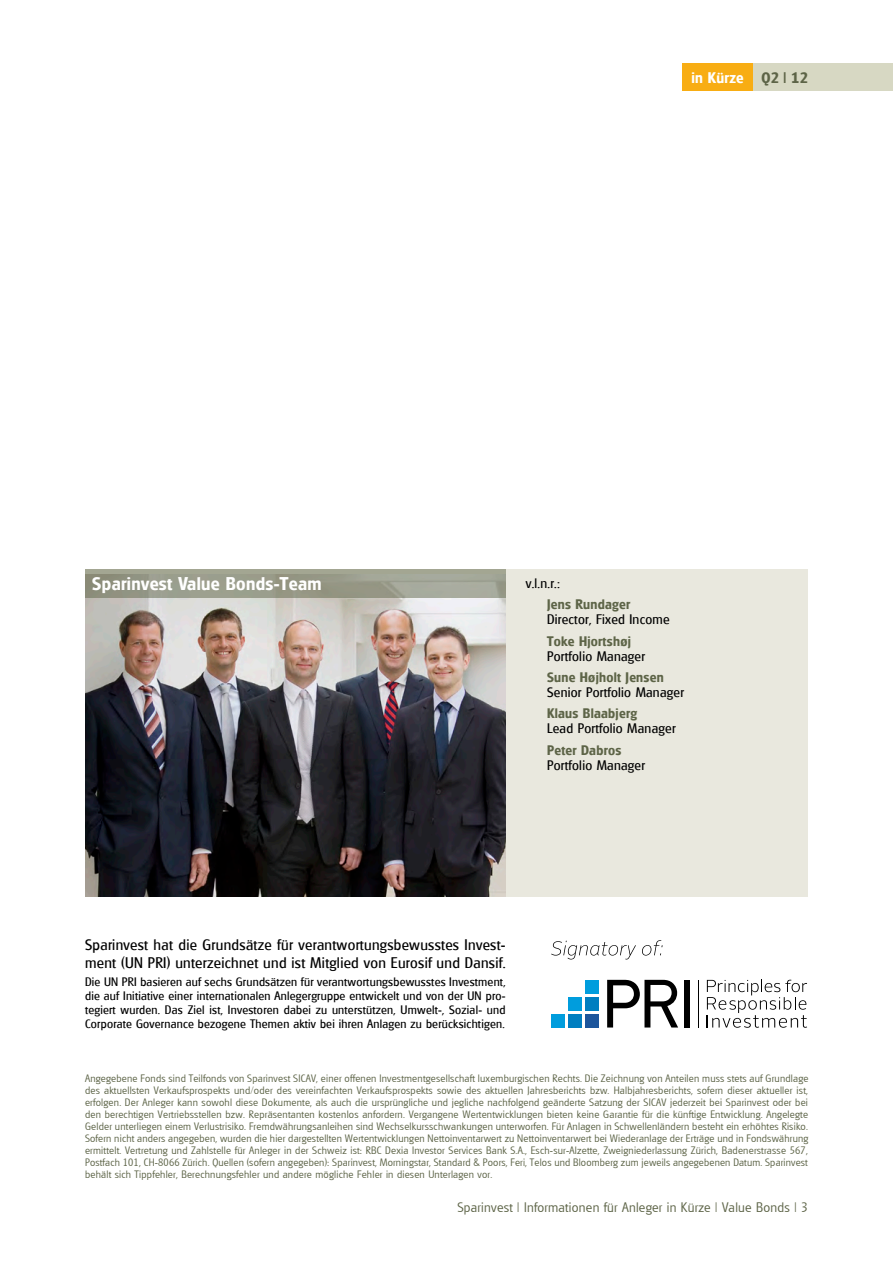
<style>
.page{position:relative;width:893px;height:1263px;background:#fff}
.page>*{position:absolute;margin:0;border:0;box-sizing:border-box;transform-origin:0 0}
.t1{font:600 18px "Glasgow";letter-spacing:.02em;color:#fff}
.t2{font:15px/18px "Glasgow";letter-spacing:.02em;color:#000}
.Typetitel_3_GER{font:600 15px "Glasgow";letter-spacing:.02em;color:#fff}
.Typetitel_3_GER-2{font:600 15px "Glasgow";color:#5d6447}
.Heading_2_DAN{font:13.5px/15px "Glasgow";letter-spacing:.02em;color:#000}
.Bottom_line_right_GE{font:300 13.5px "Glasgow";letter-spacing:.02em;color:#5d6447}
.t3{font:12px/13.8px "Glasgow";letter-spacing:.02em;color:#000;text-align:justify}
.Disclaimer_GER{font:300 10.5px/12px "Glasgow";letter-spacing:.02em;color:#5d6447;text-align:justify}
.s1{font-weight:600;color:#5d6447}
</style>
<div class="page">
<div style="left:753px;top:64px;width:63px;height:27px;background:#d7d8c3"></div>
<div style="left:683px;top:64px;width:70px;height:27px;background:#f8ad13"></div>
<div style="left:85px;top:569px;width:722px;height:328px;background:#e9e8de"></div>
<img style="left:85px;top:598px;width:421px;height:299px">
<svg style="left:85px;top:569px;width:421px;height:29px;background:#9c9e8d"></svg>
<div style="left:808px;top:64px;width:85px;height:27px;background:#d7d8c3"></div>
<div style="left:586px;top:980px;width:13px;height:13px;background:#009ddd"></div>
<div style="left:586px;top:997px;width:13px;height:13px;background:#007ec0"></div>
<div style="left:586px;top:1014px;width:13px;height:13px;background:#1c559b"></div>
<div style="left:569px;top:997px;width:13px;height:13px;background:#009ddd"></div>
<div style="left:569px;top:1014px;width:13px;height:13px;background:#007ec0"></div>
<div style="left:551px;top:1014px;width:14px;height:13px;background:#009ddd"></div>
<svg style="left:607px;top:980px;width:71px;height:47px"></svg>
<div style="left:684px;top:980px;width:6px;height:47px;background:#000"></div>
<hr style="left:698px;top:980px;width:1px;height:47px;background:#000">
<svg style="left:707px;top:980px;width:100px;height:48px"></svg>
<svg style="left:551px;top:940px;width:112px;height:19px"></svg>
<p class="Typetitel_3_GER" style="left:691px;top:68px;width:54px">in Kürze</p>
<p class="Typetitel_3_GER-2" style="left:761px;top:68px;width:48px">Q2 | 12</p>
<h1 class="t1" style="left:92px;top:572px;width:231px">Sparinvest Value Bonds-Team</h1>
<p class="Heading_2_DAN" style="left:526px;top:575px;width:36px">v.l.n.r.:</p>
<p class="Heading_2_DAN" style="left:547px;top:597px;width:124px"><span class="s1">Jens Rundager<br></span>Director, Fixed Income</p>
<p class="Heading_2_DAN" style="left:547px;top:633px;width:99px"><span class="s1">Toke Hjortshøj<br></span>Portfolio Manager</p>
<p class="Heading_2_DAN" style="left:547px;top:669px;width:138px"><span class="s1">Sune Højholt Jensen<br></span>Senior Portfolio Manager</p>
<p class="Heading_2_DAN" style="left:547px;top:706px;width:130px"><span class="s1">Klaus Blaabjerg<br></span>Lead Portfolio Manager</p>
<p class="Heading_2_DAN" style="left:547px;top:742px;width:99px"><span class="s1">Peter Dabros<br></span>Portfolio Manager</p>
<p class="t2" style="left:85px;top:936px;width:422px">Sparinvest hat die Grundsätze für verantwortungsbewusstes Invest&shy;ment (UN PRI) unterzeichnet und ist Mitglied von Eurosif und Dansif.</p>
<p class="t3" style="left:85px;top:975px;width:422px">Die UN PRI basieren auf sechs Grundsätzen für verantwortungsbewusstes Investment, die auf Initiative einer internationalen Anlegergruppe entwickelt und von der UN pro&shy;tegiert wurden. Das Ziel ist, Investoren dabei zu unterstützen, Umwelt-, Sozial- und Corporate Governance bezogene Themen aktiv bei ihren Anlagen zu berücksichtigen.</p>
<p class="Disclaimer_GER" style="left:85px;top:1072px;width:725px">Angegebene Fonds sind Teilfonds von Sparinvest SICAV, einer offenen Investmentgesellschaft luxemburgischen Rechts. Die Zeichnung von Anteilen muss stets auf Grundlage des aktuellsten Verkaufsprospekts und/oder des vereinfachten Verkaufsprospekts sowie des aktuellen Jahresberichts bzw. Halbjahresberichts, sofern dieser aktueller ist, erfolgen. Der Anleger kann sowohl diese Dokumente, als auch die ursprüngliche und jegliche nachfolgend geänderte Satzung der SICAV jederzeit bei Sparinvest oder bei den berechtigen Vertriebsstellen bzw. Repräsentanten kostenlos anfordern. Vergangene Wertentwicklungen bieten keine Garantie für die künftige Entwicklung. Angelegte Gelder unterliegen einem Verlustrisiko. Fremdwährungsanleihen sind Wechselkursschwankungen unterworfen. Für Anlagen in Schwellenländern besteht ein erhöhtes Risiko.<br>Sofern nicht anders angegeben, wurden die hier dargestellten Wertentwicklungen Nettoinventarwert zu Nettoinventarwert bei Wiederanlage der Erträge und in Fondswährung ermittelt. Vertretung und Zahlstelle für Anleger in der Schweiz ist: RBC Dexia Investor Services Bank S.A., Esch-sur-Alzette, Zweigniederlassung Zürich, Badenerstrasse 567, Postfach 101, CH-8066 Zürich. Quellen (sofern angegeben): Sparinvest, Morningstar, Standard &amp; Poors, Feri, Telos und Bloomberg zum jeweils angegebenen Datum. Sparinvest behält sich Tippfehler, Berechnungsfehler und andere mögliche Fehler in diesen Unterlagen vor.</p>
<p class="Bottom_line_right_GE" style="left:457px;top:1199px;width:352px">Sparinvest | Informationen für Anleger in Kürze | Value Bonds | 3</p>
</div>
